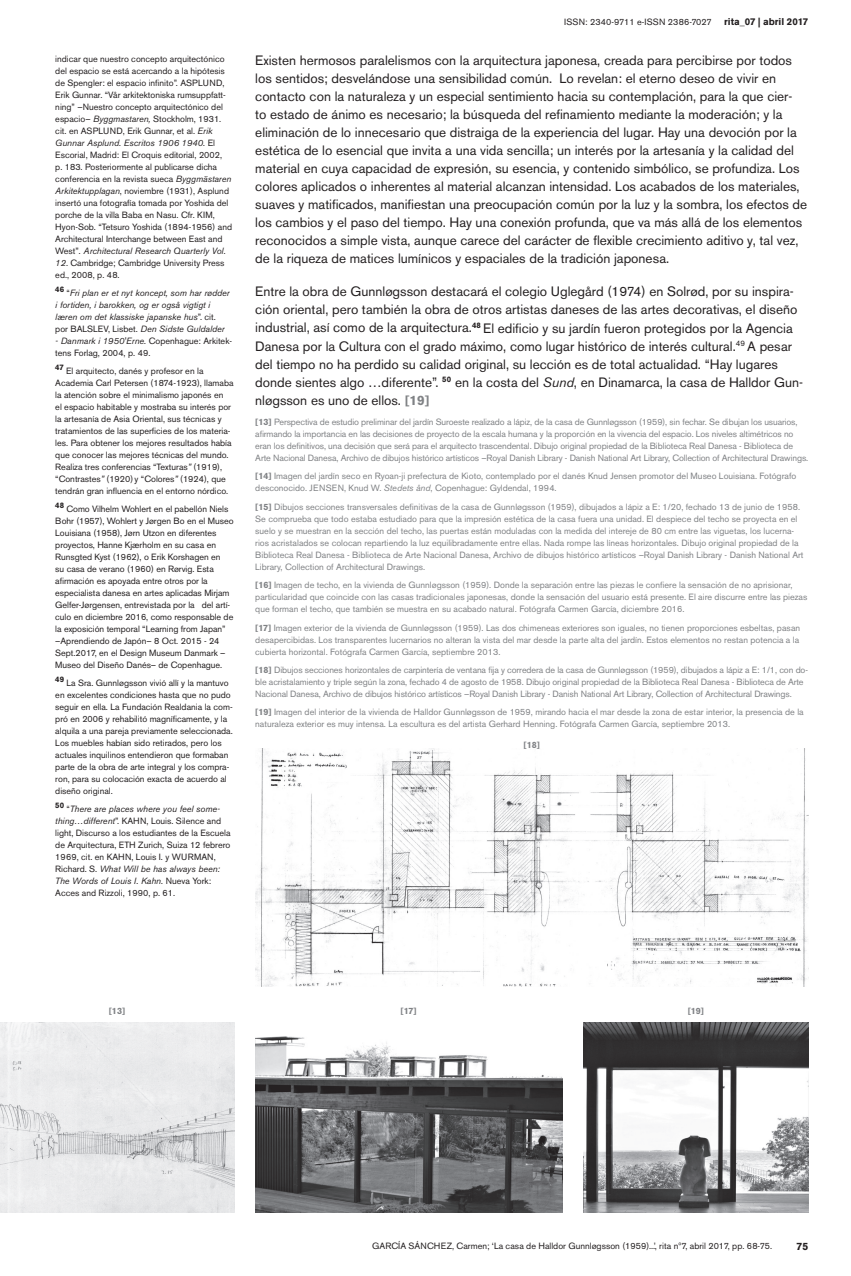
<style>
.page{position:relative;width:851px;height:1276px;background:#fff}
.page>*{position:absolute;margin:0;border:0;box-sizing:border-box;transform-origin:0 0}
.t1{font:13.5px/18px "Akzidenz Grotesk BE";color:#231f20}
.t2{font:700 10.5px "Akzidenz Grotesk BE";color:#231f20}
.t3{font:700 9.75px "Akzidenz Grotesk BE";color:#231f20}
.t4{font:9px/12px "Akzidenz Grotesk BE";color:#808285}
.t5{font:9px/12px "Akzidenz Grotesk BE";color:#231f20}
.t6{font:italic 9px/12px "Akzidenz Grotesk BE";color:#231f20}
.t7{font:9px "Akzidenz Grotesk BE";letter-spacing:.02em;color:#231f20}
.t8{font:700 9px "Akzidenz Grotesk BE";color:#808285}
.t9{font:700 7.8px "Akzidenz Grotesk BE";letter-spacing:.02em;color:#231f20}
.s1{font-style:italic}
.s2{font-style:normal}
.s3{font-weight:700;color:#808285}
.s4{font-weight:700}
</style>
<div class="page">
<img style="left:1px;top:1022px;width:233px;height:190px">
<img style="left:255px;top:749px;width:553px;height:237px">
<img style="left:255px;top:1036px;width:307px;height:176px">
<img style="left:583px;top:1022px;width:225px;height:190px">
<p class="t5" style="left:55px;top:53px;width:178px">indicar que nuestro concepto arquitectónico del espacio se está acercando a la hipótesis de Spengler: el espacio infinito”. ASPLUND, Erik Gunnar. “Vår arkitektoniska rumsuppfatt&shy;ning” –Nuestro concepto arquitectónico del espacio– <span class="s1">Byggmastaren,</span> Stockholm, 1931. cit. en ASPLUND, Erik Gunnar, et al. <span class="s1">Erik Gunnar Asplund. Escritos 1906 1940.</span> El Escorial, Madrid: El Croquis editorial, 2002,<br>p. 183. Posteriormente al publicarse dicha conferencia en la revista sueca <span class="s1">Byggmästaren Arkitektupplagan</span>, noviembre (1931), Asplund insertó una fotografía tomada por Yoshida del porche de la villa Baba en Nasu. Cfr. KIM, Hyon-Sob. “Tetsuro Yoshida (1894-1956) and Architectural Interchange between East and West”<span class="s1">. Architectural Research Quarterly Vol.</span></p>
<p class="t5" style="left:55px;top:257px;width:171px"><span class="s1">12</span>. Cambridge; Cambridge University Press ed., 2008, p. 48.</p>
<p class="t9" style="left:55px;top:284px;width:11px">46</p>
<p class="t6" style="left:55px;top:287px;width:176px;text-indent:11px"><span class="s2">“</span>Fri plan er et nyt koncept, som har rødder i fortiden, i barokken, og er også vigtigt i læren om det klassiske japanske hus<span class="s2">”. cit. por BALSLEV, Lisbet.</span> Den Sidste Guldalder</p>
<p class="t5" style="left:55px;top:335px;width:178px"><span class="s1">- Danmark i 1950'Erne.</span> Copenhague: Arkitek&shy;tens Forlag, 2004, p. 49.</p>
<p class="t9" style="left:55px;top:362px;width:10px">47</p>
<p class="t5" style="left:55px;top:365px;width:180px;text-indent:11px">El arquitecto, danés y profesor en la Academia Carl Petersen (1874-1923), llamaba la atención sobre el minimalismo japonés en<br>el espacio habitable y mostraba su interés por la artesanía de Asia Oriental, sus técnicas y tratamientos de las superficies de los materia&shy;les. Para obtener los mejores resultados había que conocer las mejores técnicas del mundo.<br>Realiza tres conferencias “Texturas<span class="s1">”</span> (1919), “Contrastes<span class="s1">”</span> (1920) y “Colores<span class="s1">”</span> (1924), que tendrán gran influencia en el entorno nórdico.</p>
<p class="t9" style="left:55px;top:500px;width:11px">48</p>
<p class="t5" style="left:55px;top:503px;width:180px;text-indent:11px">Como Vilhelm Wohlert en el pabellón Niels Bohr (1957), Wohlert y Jørgen Bo en el Museo Louisiana (1958), Jørn Utzon en diferentes proyectos, Hanne Kjærholm en su casa en Runsgted Kyst (1962), o Erik Korshagen en<br>su casa de verano (1960) en Rørvig. Esta afirmación es apoyada entre otros por la especialista danesa en artes aplicadas Mirjam Gelfer-Jørgensen, entrevistada por la del artí&shy;culo en diciembre 2016, como responsable de la exposición temporal “Learning from Japan” –Aprendiendo de Japón– 8 Oct. 2015 - 24<br>Sept.2017, en el Design Museum Danmark – Museo del Diseño Danés– de Copenhague.</p>
<p class="t9" style="left:55px;top:674px;width:11px">49</p>
<p class="t5" style="left:55px;top:677px;width:179px;text-indent:11px">La Sra. Gunnløgsson vivió allí y la mantuvo en excelentes condiciones hasta que no pudo seguir en ella. La Fundación Realdania la com&shy;pró en 2006 y rehabilitó magníficamente, y la alquila a una pareja previamente seleccionada.<br>Los muebles habían sido retirados, pero los actuales inquilinos entendieron que formaban parte de la obra de arte integral y los compra&shy;ron, para su colocación exacta de acuerdo al diseño original.</p>
<p class="t9" style="left:55px;top:800px;width:11px">50</p>
<p class="t5" style="left:55px;top:803px;width:177px;text-indent:11px">“<span class="s1">There are places where you feel some&shy;thing…different</span>”. KAHN, Louis. Silence and light, Discurso a los estudiantes de la Escuela de Arquitectura, ETH Zurich, Suiza 12 febrero 1969, cit. en KAHN, Louis I. y WURMAN, Richard. S. <span class="s1">What Will be has always been:<br>The Words of Louis I. Kahn.</span> Nueva York:<br>Acces and Rizzoli, 1990, p. 61.</p>
<p class="t7" style="left:564px;top:17px;width:149px">ISSN: 2340-9711 e-ISSN 2386-7027</p>
<p class="t3" style="left:724px;top:16px;width:86px">rita_07 | abril 2017</p>
<p class="t1" style="left:255px;top:52px;width:553px">Existen hermosos paralelismos con la arquitectura japonesa, creada para percibirse por todos los sentidos; desvelándose una sensibilidad común. Lo revelan: el eterno deseo de vivir en contacto con la naturaleza y un especial sentimiento hacia su contemplación, para la que cier-<br>to estado de ánimo es necesario; la búsqueda del refinamiento mediante la moderación; y la eliminación de lo innecesario que distraiga de la experiencia del lugar. Hay una devoción por la estética de lo esencial que invita a una vida sencilla; un interés por la artesanía y la calidad del material en cuya capacidad de expresión, su esencia, y contenido simbólico, se profundiza. Los colores aplicados o inherentes al material alcanzan intensidad. Los acabados de los materiales, suaves y matificados, manifiestan una preocupación común por la luz y la sombra, los efectos de los cambios y el paso del tiempo. Hay una conexión profunda, que va más allá de los elementos reconocidos a simple vista, aunque carece del carácter de flexible crecimiento aditivo y, tal vez, de la riqueza de matices lumínicos y espaciales de la tradición japonesa.</p>
<p class="t1" style="left:255px;top:283px;width:549px">Entre la obra de Gunnløgsson destacará el colegio Uglegård (1974) en Solrød, por su inspira&shy;ción oriental, pero también la obra de otros artistas daneses de las artes decorativas, el diseño industrial, así como de la arquitectura.<sup>48</sup> El edificio y su jardín fueron protegidos por la Agencia Danesa por la Cultura con el grado máximo, como lugar histórico de interés cultural.<sup>49</sup> A pesar del tiempo no ha perdido su calidad original, su lección es de total actualidad. “Hay lugares donde sientes algo …diferente”. <sup>50</sup> en la costa del <span class="s1">Sund</span>, en Dinamarca, la casa de Halldor Gun&shy;nløgsson es uno de ellos. <span class="s3">[19]</span></p>
<p class="t4" style="left:255px;top:416px;width:554px"><span class="s4">[13]</span> Perspectiva de estudio preliminar del jardín Suroeste realizado a lápiz, de la casa de Gunnløgsson (1959), sin fechar. Se dibujan los usuarios, afirmando la importancia en las decisiones de proyecto de la escala humana y la proporción en la vivencia del espacio. Los niveles altimétricos no eran los definitivos, una decisión que será para el arquitecto trascendental. Dibujo original propiedad de la Biblioteca Real Danesa - Biblioteca de Arte Nacional Danesa, Archivo de dibujos histórico artísticos –Royal Danish Library - Danish National Art Library, Collection of Architectural Drawings.</p>
<p class="t4" style="left:255px;top:470px;width:542px"><span class="s4">[14]</span> Imagen del jardín seco en Ryoan-ji prefectura de Kioto, contemplado por el danés Knud Jensen promotor del Museo Louisiana. Fotógrafo desconocido. JENSEN, Knud W. <span class="s1">Stedets ånd</span>, Copenhague: Gyldendal, 1994.</p>
<p class="t4" style="left:255px;top:501px;width:549px"><span class="s4">[15]</span> Dibujos secciones transversales definitivas de la casa de Gunnløgsson (1959), dibujados a lápiz a E: 1/20, fechado 13 de junio de 1958.<br>Se comprueba que todo estaba estudiado para que la impresión estética de la casa fuera una unidad. El despiece del techo se proyecta en el suelo y se muestran en la sección del techo, las puertas están moduladas con la medida del intereje de 80 cm entre las viguetas, los lucerna&shy;rios acristalados se colocan repartiendo la luz equilibradamente entre ellas. Nada rompe las líneas horizontales. Dibujo original propiedad de la Biblioteca Real Danesa - Biblioteca de Arte Nacional Danesa, Archivo de dibujos histórico artísticos –Royal Danish Library - Danish National Art Library, Collection of Architectural Drawings.</p>
<p class="t4" style="left:255px;top:579px;width:553px"><span class="s4">[16]</span> Imagen de techo, en la vivienda de Gunnløgsson (1959). Donde la separación entre las piezas le confiere la sensación de no aprisionar, particularidad que coincide con las casas tradicionales japonesas, donde la sensación del usuario está presente. El aire discurre entre las piezas que forman el techo, que también se muestra en su acabado natural. Fotógrafa Carmen García, diciembre 2016.</p>
<p class="t4" style="left:255px;top:621px;width:546px;text-align:justify"><span class="s4">[17]</span> Imagen exterior de la vivienda de Gunnløgsson (1959). Las dos chimeneas exteriores son iguales, no tienen proporciones esbeltas, pasan desapercibidas. Los transparentes lucernarios no alteran la vista del mar desde la parte alta del jardín. Estos elementos no restan potencia a la cubierta horizontal. Fotógrafa Carmen García, septiembre 2013.</p>
<p class="t4" style="left:255px;top:664px;width:554px"><span class="s4">[18]</span> Dibujos secciones horizontales de carpintería de ventana fija y corredera de la casa de Gunnløgsson (1959), dibujados a lápiz a E: 1/1, con do&shy;ble acristalamiento y triple según la zona, fechado 4 de agosto de 1958. Dibujo original propiedad de la Biblioteca Real Danesa - Biblioteca de Arte<br>Nacional Danesa, Archivo de dibujos histórico artísticos –Royal Danish Library - Danish National Art Library, Collection of Architectural Drawings.</p>
<p class="t4" style="left:255px;top:706px;width:550px"><span class="s4">[19]</span> Imagen del interior de la vivienda de Halldor Gunnløgsson de 1959, mirando hacia el mar desde la zona de estar interior, la presencia de la naturaleza exterior es muy intensa. La escultura es del artista Gerhard Henning. Fotógrafa Carmen García, septiembre 2013.</p>
<p class="t8" style="left:523px;top:739px;width:18px">[18]</p>
<p class="t8" style="left:109px;top:1005px;width:18px">[13]</p>
<p class="t8" style="left:400px;top:1005px;width:18px">[17]</p>
<p class="t8" style="left:687px;top:1005px;width:18px">[19]</p>
<p class="t5" style="left:372px;top:1239px;width:401px">GARCÍA SÁNCHEZ, Carmen; ‘La casa de Halldor Gunnløgsson (1959)...’, rita nº7, abril 2017, pp. 68-75.</p>
<p class="t2" style="left:796px;top:1240px;width:13px">75</p>
</div>
